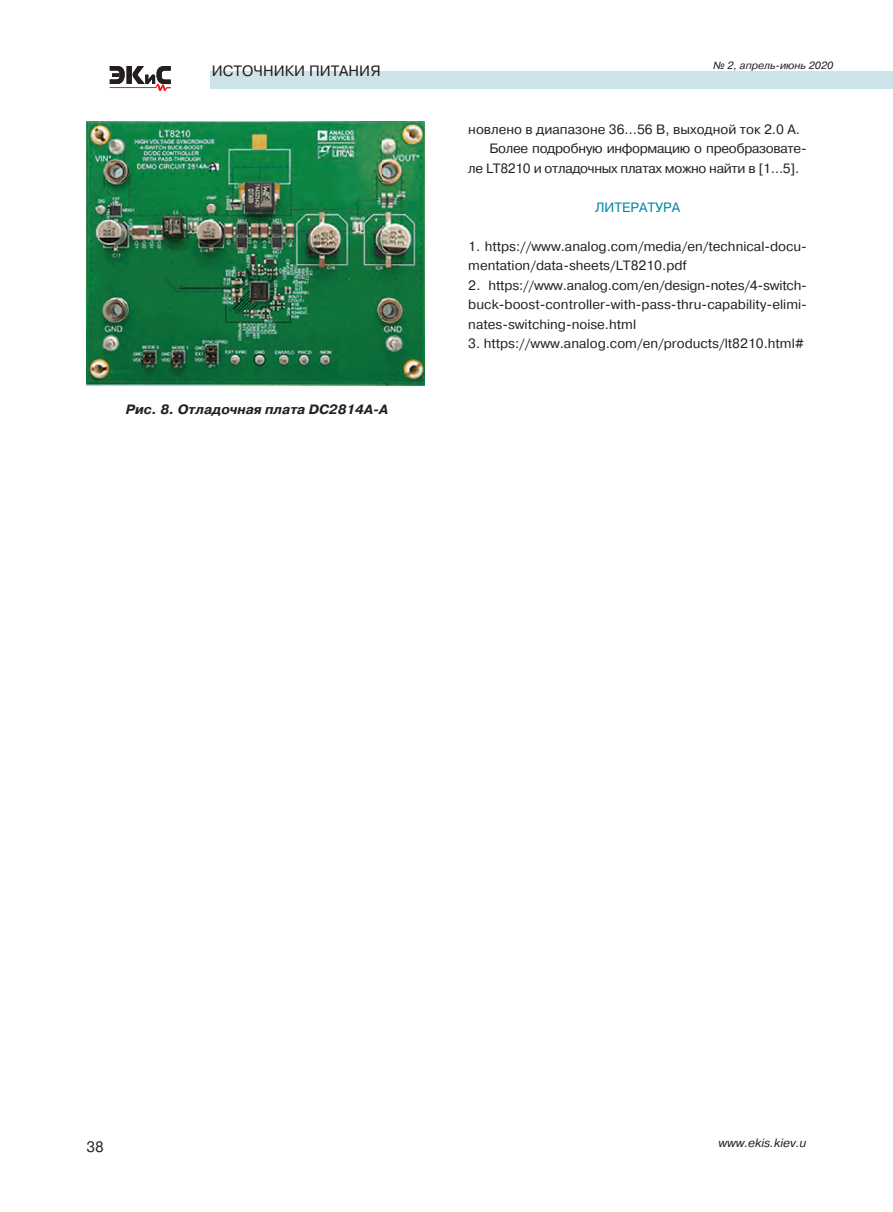
<style>
.page{position:relative;width:893px;height:1212px;background:#fff}
.page>*{position:absolute;margin:0;border:0;box-sizing:border-box;transform-origin:0 0}
.t1{font:15px "Pragmatica C";color:#231f20}
.t2{font:13.5px/19.5px "Pragmatica C";color:#231f20}
.t3{font:13.5px "Pragmatica C";letter-spacing:-.025em;color:#231f20}
.t4{font:italic 700 13.5px "Pragmatica C";color:#231f20}
.t5{font:13.5px "Pragmatica C";color:#0085a1}
.t6{font:italic 12px "Pragmatica C";color:#231f20}
.t7{font:italic 10.5px "Pragmatica C";color:#231f20}
</style>
<div class="page">
<div style="left:872px;top:71px;width:21px;height:17px;background:#cce3e9"></div>
<svg style="left:110px;top:66px;width:61px;height:25px"></svg>
<div style="left:210px;top:71px;width:662px;height:17px;background:#cce3e9"></div>
<img style="left:86px;top:121px;width:339px;height:264px">
<p class="t1" style="left:212px;top:62px;width:170px">ИСТОЧНИКИ ПИТАНИЯ</p>
<p class="t4" style="left:126px;top:402px;width:264px">Рис. 8. Отладочная плата DC2814A-A</p>
<p class="t7" style="left:713px;top:59px;width:122px">№ 2, апрель-июнь 2020</p>
<p class="t2" style="left:468px;top:119px;width:333px">новлено в диапазоне 36…56 В, выходной ток 2.0 А.</p>
<p class="t3" style="left:490px;top:141px;width:319px">Более подробную информацию о преобразовате-</p>
<p class="t3" style="left:468px;top:160px;width:333px">ле LT8210 и отладочных платах можно найти в [1…5].</p>
<p class="t5" style="left:595px;top:199px;width:87px">ЛИТЕРАТУРА</p>
<p class="t2" style="left:468px;top:236px;width:340px">1. https://www.analog.com/media/en/technical-docu&shy;mentation/data-sheets/LT8210.pdf</p>
<p class="t2" style="left:468px;top:275px;width:340px;text-align:justify">2. https://www.analog.com/en/design-notes/4-switch&shy;buck-boost-controller-with-pass-thru-capability-elimi&shy;nates-switching-noise.html</p>
<p class="t2" style="left:468px;top:334px;width:337px">3. https://www.analog.com/en/products/lt8210.html#</p>
<p class="t1" style="left:87px;top:1138px;width:19px">38</p>
<p class="t6" style="left:719px;top:1135px;width:89px">www.ekis.kiev.u</p>
</div>
